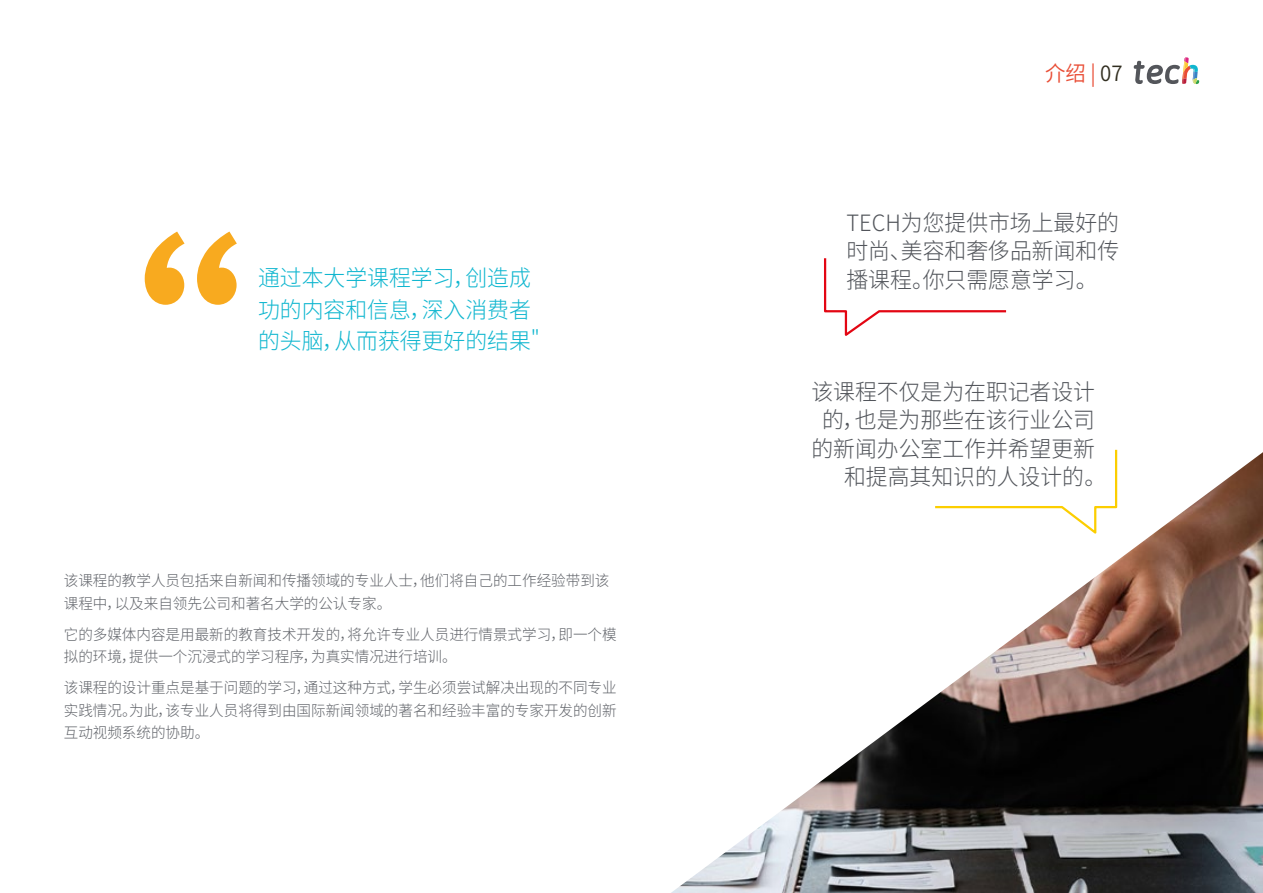
<style>
.page{position:relative;width:1263px;height:893px;background:#fff}
.page>*{position:absolute;margin:0;border:0;box-sizing:border-box;transform-origin:0 0}
.t1{font:300 22.5px/28.5px "Source Han Sans CN";color:#52555b;text-align:justify}
.t2{font:300 22.5px/31.5px "Source Han Sans CN";color:#0fb6cf}
.t3{font:21px "Source Han Sans CN";color:#e94d35}
.t4{font:300 15px/22.5px "Source Han Sans CN";color:#61646a}
.s1{color:#312e20}
</style>
<div class="page">
<svg style="left:145px;top:232px;width:92px;height:73px"></svg>
<img style="left:671px;top:452px;width:592px;height:441px">
<svg style="left:933px;top:449px;width:185px;height:88px"></svg>
<svg style="left:824px;top:258px;width:183px;height:78px"></svg>
<svg style="left:1134px;top:57px;width:65px;height:27px"></svg>
<h1 class="t2" style="left:258px;top:263px;width:283px">通过本大学课程学习，创造成功的内容和信息，深入消费者的头脑，从而获得更好的结果"</h1>
<p class="t4" style="left:64px;top:570px;width:547px">该课程的教学人员包括来自新闻和传播领域的专业人士，他们将自己的工作经验带到该课程中，以及来自领先公司和著名大学的公认专家。</p>
<p class="t4" style="left:64px;top:623px;width:554px">它的多媒体内容是用最新的教育技术开发的，将允许专业人员进行情景式学习，即一个模拟的环境，提供一个沉浸式的学习程序，为真实情况进行培训。</p>
<p class="t4" style="left:64px;top:677px;width:554px;text-align:justify">该课程的设计重点是基于问题的学习，通过这种方式，学生必须尝试解决出现的不同专业实践情况。为此，该专业人员将得到由国际新闻领域的著名和经验丰富的专家开发的创新互动视频系统的协助。</p>
<h2 class="t3" style="left:1045px;top:61px;width:79px">介绍 | <span class="s1">07</span></h2>
<h1 class="t1" style="left:846px;top:208px;width:274px">TECH为您提供市场上最好的时尚、美容和奢侈品新闻和传播课程。你只需愿意学习。</h1>
<h1 class="t1" style="left:811px;top:378px;width:285px">该课程不仅是为在职记者设计</h1>
<h1 class="t1" style="left:822px;top:406px;width:274px">的，也是为那些在该行业公司</h1>
<h1 class="t1" style="left:811px;top:435px;width:285px">的新闻办公室工作并希望更新</h1>
<h1 class="t1" style="left:844px;top:463px;width:264px">和提高其知识的人设计的。</h1>
</div>
